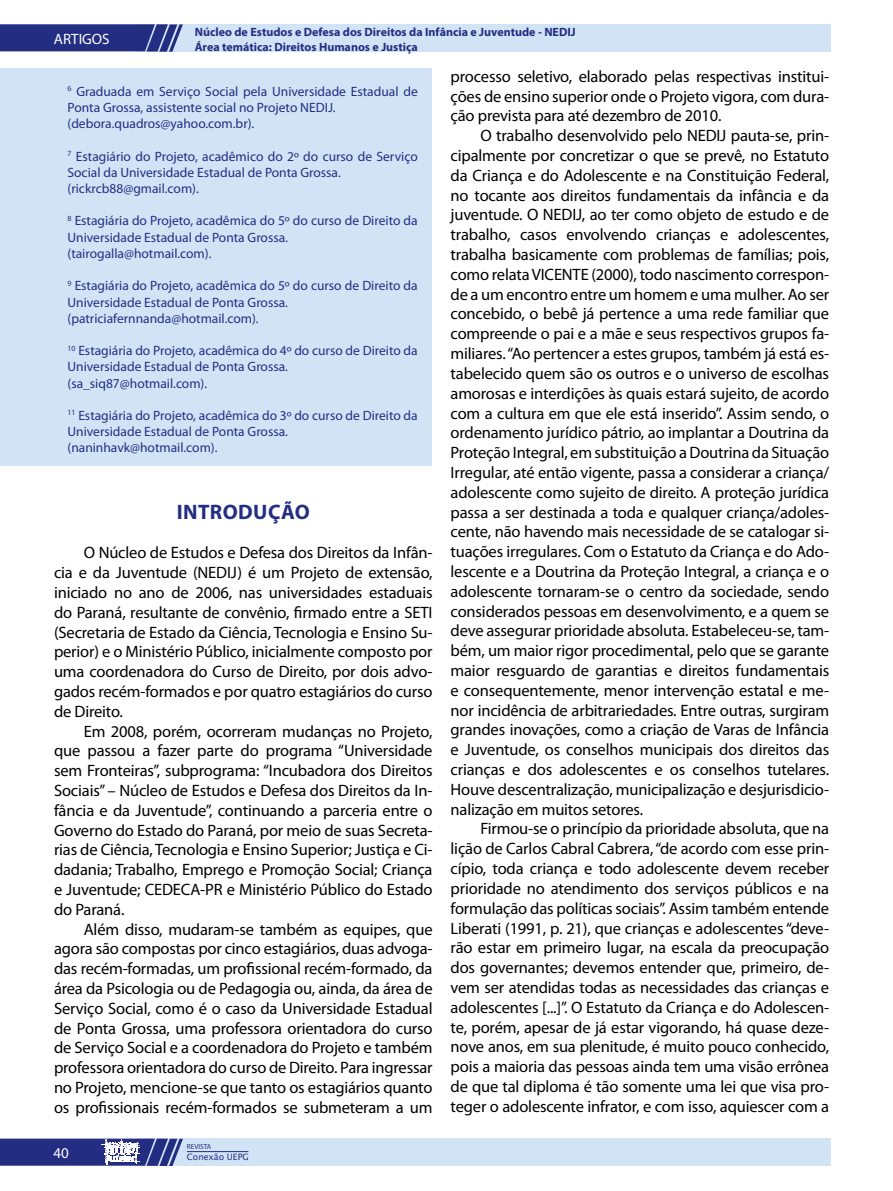
<style>
.page{position:relative;width:893px;height:1191px;background:#fff}
.page>*{position:absolute;margin:0;border:0;box-sizing:border-box;transform-origin:0 0}
.t1{font:700 21px "Myriad Pro";color:#232e83}
.t2{font:16.5px/19.8px "Myriad Pro";letter-spacing:-.01em;color:#000;text-align:justify}
.t3{font:15px "Myriad Pro";color:#fff}
.t4{font:13.5px/16.2px "Myriad Pro";color:#232e83}
.t5{font:700 12px/14.4px "Myriad Pro";color:#232e83}
.t6{font:8.7px "Lucida Sans Unicode";color:#232e83}
.t7{font:7.2px "Myriad Pro";color:#232e83}
</style>
<div class="page">
<div style="left:137px;top:24px;width:694px;height:28px;background:#d1e3f5"></div>
<svg style="left:0;top:24px;width:183px;height:28px"></svg>
<div style="left:137px;top:1138px;width:694px;height:27px;background:#d1e3f5"></div>
<svg style="left:0;top:1138px;width:183px;height:28px"></svg>
<hr style="left:187px;top:1151px;width:61px;height:1px;background:#232e83">
<div style="left:0;top:68px;width:432px;height:398px;background:#d1e3f5"></div>
<p class="t5" style="left:195px;top:25px;width:382px">Núcleo de Estudos e Defesa dos Direitos da Infância e Juventude - NEDIJ<br>Área temática: Direitos Humanos e Justiça</p>
<p class="t4" style="left:68px;top:83px;width:352px"><sup>6</sup> Graduada em Serviço Social pela Universidade Estadual de<br>Ponta Grossa, assistente social no Projeto NEDIJ. (debora.quadros@yahoo.com.br).</p>
<p class="t4" style="left:68px;top:148px;width:352px"><sup>7</sup> Estagiário do Projeto, acadêmico do 2º do curso de Serviço<br>Social da Universidade Estadual de Ponta Grossa. (rickrcb88@gmail.com).</p>
<p class="t4" style="left:68px;top:213px;width:352px"><sup>8</sup> Estagiária do Projeto, acadêmica do 5º do curso de Direito da<br>Universidade Estadual de Ponta Grossa. (tairogalla@hotmail.com).</p>
<p class="t4" style="left:68px;top:277px;width:352px"><sup>9</sup> Estagiária do Projeto, acadêmica do 5º do curso de Direito da<br>Universidade Estadual de Ponta Grossa. (patriciafernnanda@hotmail.com).</p>
<p class="t4" style="left:68px;top:342px;width:352px"><sup>10</sup> Estagiária do Projeto, acadêmica do 4º do curso de Direito da<br>Universidade Estadual de Ponta Grossa. (sa_siq87@hotmail.com).</p>
<p class="t4" style="left:68px;top:407px;width:352px"><sup>11</sup> Estagiária do Projeto, acadêmica do 3º do curso de Direito da<br>Universidade Estadual de Ponta Grossa. (naninhavk@hotmail.com).</p>
<p class="t3" style="left:54px;top:29px;width:57px">ARTIGOS</p>
<p class="t2" style="left:451px;top:66px;width:380px">processo seletivo, elaborado pelas respectivas institui&shy;ções de ensino superior onde o Projeto vigora, com dura&shy;ção prevista para até dezembro de 2010.</p>
<p class="t2" style="left:451px;top:125px;width:380px;text-indent:30px">O trabalho desenvolvido pelo NEDIJ pauta-se, prin&shy;cipalmente por concretizar o que se prevê, no Estatuto da Criança e do Adolescente e na Constituição Federal, no tocante aos direitos fundamentais da infância e da juventude. O NEDIJ, ao ter como objeto de estudo e de trabalho, casos envolvendo crianças e adolescentes, trabalha basicamente com problemas de famílias; pois, como relata VICENTE (2000), todo nascimento correspon&shy;de a um encontro entre um homem e uma mulher. Ao ser concebido, o bebê já pertence a uma rede familiar que compreende o pai e a mãe e seus respectivos grupos fa&shy;miliares. “Ao pertencer a estes grupos, também já está es&shy;tabelecido quem são os outros e o universo de escolhas amorosas e interdições às quais estará sujeito, de acordo com a cultura em que ele está inserido”. Assim sendo, o ordenamento jurídico pátrio, ao implantar a Doutrina da Proteção Integral, em substituição a Doutrina da Situação Irregular, até então vigente, passa a considerar a criança/ adolescente como sujeito de direito. A proteção jurídica passa a ser destinada a toda e qualquer criança/adoles&shy;cente, não havendo mais necessidade de se catalogar si&shy;tuações irregulares. Com o Estatuto da Criança e do Ado&shy;lescente e a Doutrina da Proteção Integral, a criança e o adolescente tornaram-se o centro da sociedade, sendo considerados pessoas em desenvolvimento, e a quem se deve assegurar prioridade absoluta. Estabeleceu-se, tam&shy;bém, um maior rigor procedimental, pelo que se garante maior resguardo de garantias e direitos fundamentais e consequentemente, menor intervenção estatal e me&shy;nor incidência de arbitrariedades. Entre outras, surgiram grandes inovações, como a criação de Varas de Infância e Juventude, os conselhos municipais dos direitos das crianças e dos adolescentes e os conselhos tutelares.<br>Houve descentralização, municipalização e desjurisdicio&shy;nalização em muitos setores.</p>
<p class="t2" style="left:451px;top:818px;width:380px;text-indent:30px">Firmou-se o princípio da prioridade absoluta, que na lição de Carlos Cabral Cabrera, “de acordo com esse prin&shy;cípio, toda criança e todo adolescente devem receber prioridade no atendimento dos serviços públicos e na formulação das políticas sociais”. Assim também entende Liberati (1991, p. 21), que crianças e adolescentes “deve&shy;rão estar em primeiro lugar, na escala da preocupação dos governantes; devemos entender que, primeiro, de&shy;vem ser atendidas todas as necessidades das crianças e adolescentes [...]”. O Estatuto da Criança e do Adolescen&shy;te, porém, apesar de já estar vigorando, há quase deze&shy;nove anos, em sua plenitude, é muito pouco conhecido, pois a maioria das pessoas ainda tem uma visão errônea de que tal diploma é tão somente uma lei que visa pro&shy;teger o adolescente infrator, e com isso, aquiescer com a</p>
<p class="t1" style="left:177px;top:498px;width:22px">Introdu</p>
<p class="t1" style="left:268px;top:498px;width:28px">ção</p>
<p class="t2" style="left:54px;top:542px;width:380px;text-indent:30px">O Núcleo de Estudos e Defesa dos Direitos da Infân&shy;cia e da Juventude (NEDIJ) é um Projeto de extensão, iniciado no ano de 2006, nas universidades estaduais do Paraná, resultante de convênio, firmado entre a SETI (Secretaria de Estado da Ciência, Tecnologia e Ensino Su&shy;perior) e o Ministério Público, inicialmente composto por uma coordenadora do Curso de Direito, por dois advo&shy;gados recém-formados e por quatro estagiários do curso de Direito.</p>
<p class="t2" style="left:54px;top:721px;width:380px;text-indent:30px">Em 2008, porém, ocorreram mudanças no Projeto, que passou a fazer parte do programa “Universidade sem Fronteiras”, subprograma: “Incubadora dos Direitos Sociais” – Núcleo de Estudos e Defesa dos Direitos da In&shy;fância e da Juventude”, continuando a parceria entre o Governo do Estado do Paraná, por meio de suas Secreta&shy;rias de Ciência, Tecnologia e Ensino Superior; Justiça e Ci&shy;dadania; Trabalho, Emprego e Promoção Social; Criança e Juventude; CEDECA-PR e Ministério Público do Estado do Paraná.</p>
<p class="t2" style="left:54px;top:919px;width:380px;text-indent:30px">Além disso, mudaram-se também as equipes, que agora são compostas por cinco estagiários, duas advoga&shy;das recém-formadas, um profissional recém-formado, da área da Psicologia ou de Pedagogia ou, ainda, da área de Serviço Social, como é o caso da Universidade Estadual de Ponta Grossa, uma professora orientadora do curso de Serviço Social e a coordenadora do Projeto e também professora orientadora do curso de Direito. Para ingressar no Projeto, mencione-se que tanto os estagiários quanto os profissionais recém-formados se submeteram a um</p>
<p class="t3" style="left:54px;top:1143px;width:17px">40</p>
<p class="t7" style="left:187px;top:1142px;width:26px">REVISTA</p>
<p class="t6" style="left:187px;top:1150px;width:63px">Conexão UEPG</p>
</div>
